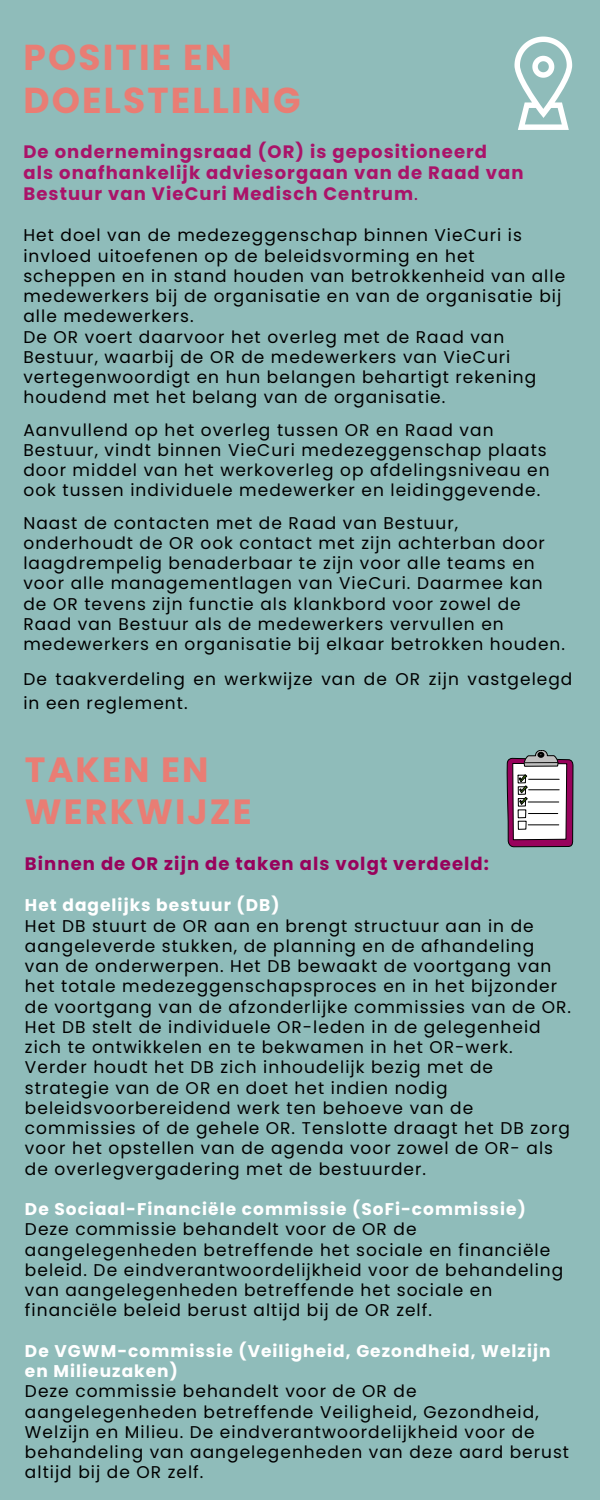
<style>
.page{position:relative;width:600px;height:1500px;background:#8fbcba}
.page>*{position:absolute;margin:0;border:0;box-sizing:border-box;transform-origin:0 0}
.t1{font:700 36px/42.8px "Poppins";letter-spacing:.06em;color:#e97d74}
.t2{font:700 35px/42px "Poppins";letter-spacing:.06em;color:#e97d74}
.t3{font:700 18px/21px "Poppins";letter-spacing:.06em;color:#aa1369}
.t4{font:700 18px "Poppins";letter-spacing:.06em;color:#98025c}
.t5{font:17px/20.2px "Poppins";letter-spacing:.06em;color:#000}
.t6{font:700 17px/20.2px "Poppins";letter-spacing:.06em;color:#fff}
.s1{font-weight:400;color:#98025c}
</style>
<div class="page">
<svg style="left:514px;top:37px;width:58px;height:93px"></svg>
<svg style="left:507px;top:750px;width:66px;height:98px;background:#b8a0b0"></svg>
<p class="t1" style="left:23px;top:36px;width:279px">POSITIE EN<br>DOELSTELLING</p>
<h1 class="t3" style="left:23px;top:141px;width:465px">De ondernemingsraad (OR) is gepositioneerd</h1>
<h2 class="t3" style="left:23px;top:162px;width:502px">als onafhankelijk adviesorgaan van de Raad van<br>Bestuur van VieCuri Medisch Centrum<span class="s1">.</span></h2>
<p class="t5" style="left:23px;top:225px;width:543px">Het doel van de medezeggenschap binnen VieCuri is invloed uitoefenen op de beleidsvorming en het scheppen en in stand houden van betrokkenheid van alle medewerkers bij de organisatie en van de organisatie bij alle medewerkers.</p>
<p class="t5" style="left:23px;top:326px;width:514px">De OR voert daarvoor het overleg met de Raad van Bestuur, waarbij de OR de medewerkers van VieCuri vertegenwoordigt en hun belangen behartigt rekening houdend met het belang van de organisatie.</p>
<p class="t5" style="left:23px;top:419px;width:528px">Aanvullend op het overleg tussen OR en Raad van Bestuur, vindt binnen VieCuri medezeggenschap plaats door middel van het werkoverleg op afdelingsniveau en ook tussen individuele medewerker en leidinggevende.</p>
<p class="t5" style="left:23px;top:512px;width:543px">Naast de contacten met de Raad van Bestuur, onderhoudt de OR ook contact met zijn achterban door laagdrempelig benaderbaar te zijn voor alle teams en voor alle managementlagen van VieCuri. Daarmee kan de OR tevens zijn functie als klankbord voor zowel de Raad van Bestuur als de medewerkers vervullen en medewerkers en organisatie bij elkaar betrokken houden.</p>
<p class="t5" style="left:23px;top:668px;width:551px;line-height:23.2px">De taakverdeling en werkwijze van de OR zijn vastgelegd in een reglement.</p>
<h1 class="t2" style="left:25px;top:749px;width:228px">TAKEN EN<br>WERKWIJZE</h1>
<p class="t4" style="left:25px;top:851px;width:466px">Binnen de OR zijn de taken als volgt verdeeld:</p>
<p class="t6" style="left:25px;top:895px;width:256px">Het dagelijks bestuur (DB)</p>
<p class="t5" style="left:25px;top:915px;width:548px">Het DB stuurt de OR aan en brengt structuur aan in de aangeleverde stukken, de planning en de afhandeling van de onderwerpen. Het DB bewaakt de voortgang van het totale medezeggenschapsproces en in het bijzonder de voortgang van de afzonderlijke commissies van de OR.<br>Het DB stelt de individuele OR-leden in de gelegenheid zich te ontwikkelen en te bekwamen in het OR-werk.<br>Verder houdt het DB zich inhoudelijk bezig met de strategie van de OR en doet het indien nodig beleidsvoorbereidend werk ten behoeve van de commissies of de gehele OR. Tenslotte draagt het DB zorg voor het opstellen van de agenda voor zowel de OR- als de overlegvergadering met de bestuurder.</p>
<p class="t6" style="left:25px;top:1199px;width:502px">De Sociaal-Financiële commissie (SoFi-commissie)</p>
<p class="t5" style="left:25px;top:1219px;width:540px">Deze commissie behandelt voor de OR de aangelegenheden betreffende het sociale en financiële beleid. De eindverantwoordelijkheid voor de behandeling van aangelegenheden betreffende het sociale en financiële beleid berust altijd bij de OR zelf.</p>
<p class="t6" style="left:25px;top:1341px;width:527px">De VGWM-commissie (Veiligheid, Gezondheid, Welzijn en Milieuzaken)</p>
<p class="t5" style="left:25px;top:1381px;width:546px">Deze commissie behandelt voor de OR de aangelegenheden betreffende Veiligheid, Gezondheid, Welzijn en Milieu. De eindverantwoordelijkheid voor de behandeling van aangelegenheden van deze aard berust altijd bij de OR zelf.</p>
</div>
